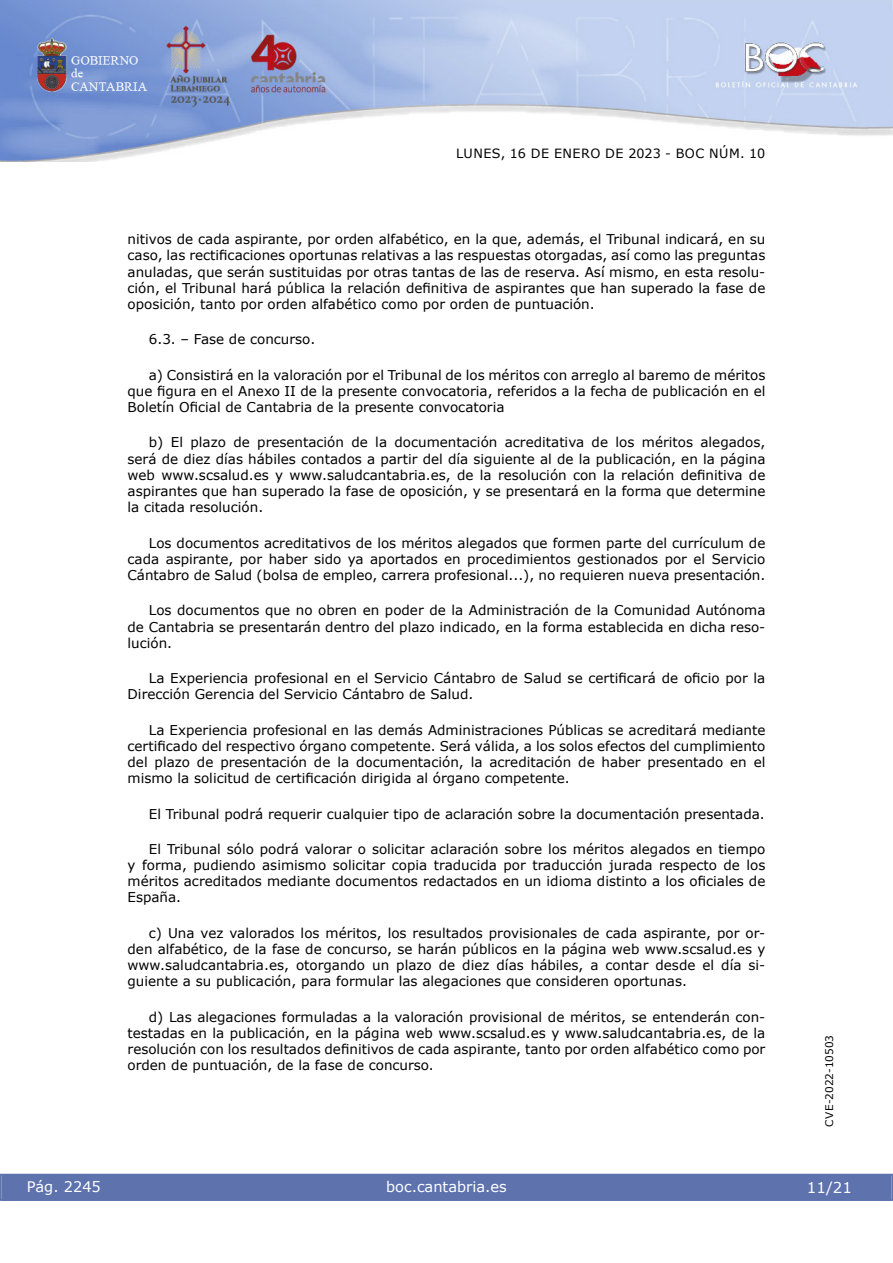
<style>
.page{position:relative;width:893px;height:1263px;background:#fff}
.page>*{position:absolute;margin:0;border:0;box-sizing:border-box;transform-origin:0 0}
.t1{font:15px "Verdana 2";color:#fff}
.t2{font:14.55px "Verdana 2";color:#fff}
.inicio_de_parrafo{font:13.5px/16.2px "Verdana 2";color:#000;text-align:justify}
.inicio_de_parrafo-2{font:13.5px/16.2px "Verdana";color:#000;text-align:justify}
.t3{font:12.75px "Verdana 2";letter-spacing:.035em;color:#000}
.t4{font:10.5px "Verdana 2";color:#000}
.s1{font-family:"Verdana"}
.s2{font-family:"Verdana 2"}
</style>
<div class="page">
<img style="left:0;top:0;width:893px;height:161px">
<div style="left:1px;top:1174px;width:890px;height:27px;background:#5e73ae"></div>
<p class="t3" style="left:456px;top:144px;width:311px">LUNES, 16 DE ENERO DE 2023 - BOC NÚM. 10</p>
<p class="inicio_de_parrafo" style="left:128px;top:231px;width:639px">nitivos de cada aspirante, por orden alfabético, en la que, además, el Tribunal indicará, en su <span class="s1">caso, las rectificaciones oportunas relativas a las respuestas otorgadas, así como las preguntas </span>anuladas, que serán sustituidas por otras tantas de las de reserva. Así mismo, en esta resolu&shy;<span class="s1">ción, el Tribunal hará pública la relación definitiva de aspirantes que han superado la fase de </span>oposición, tanto por orden alfabético como por orden de puntuación.</p>
<p class="inicio_de_parrafo-2" style="left:149px;top:331px;width:168px">6.3. ‒ Fase de concurso.</p>
<p class="inicio_de_parrafo-2" style="left:128px;top:366px;width:639px;text-indent:21px"><span class="s2">a) Consistirá en la valoración por el Tribunal de los méritos con arreglo al baremo de méritos </span>que figura en el Anexo II de la presente convocatoria, referidos a la fecha de publicación en el Boletín Oficial de Cantabria de la presente convocatoria</p>
<p class="inicio_de_parrafo" style="left:128px;top:434px;width:639px;text-indent:21px">b) El plazo de presentación de la documentación acreditativa de los méritos alegados, será de diez días hábiles contados a partir del día siguiente al de la publicación, en la página <span class="s1">web www.scsalud.es y www.saludcantabria.es, de la resolución con la relación definitiva de </span>aspirantes que han superado la fase de oposición, y se presentará en la forma que determine la citada resolución.</p>
<p class="inicio_de_parrafo" style="left:128px;top:534px;width:639px;text-indent:21px">Los documentos acreditativos de los méritos alegados que formen parte del currículum de cada aspirante, por haber sido ya aportados en procedimientos gestionados por el Servicio <span class="s1">Cántabro de Salud (bolsa de empleo, carrera profesional...), no requieren nueva presentación.</span></p>
<p class="inicio_de_parrafo" style="left:128px;top:602px;width:639px;text-indent:21px">Los documentos que no obren en poder de la Administración de la Comunidad Autónoma de Cantabria se presentarán dentro del plazo indicado, en la forma establecida en dicha reso&shy;lución.</p>
<p class="inicio_de_parrafo-2" style="left:128px;top:670px;width:639px;text-indent:21px">La Experiencia profesional en el Servicio Cántabro de Salud se certificará de oficio por la<br><span class="s2">Dirección Gerencia del Servicio Cántabro de Salud.</span></p>
<p class="inicio_de_parrafo" style="left:128px;top:721px;width:639px;text-indent:21px">La Experiencia profesional en las demás Administraciones Públicas se acreditará mediante <span class="s1">certificado del respectivo órgano competente. Será válida, a los solos efectos del cumplimiento </span>del plazo de presentación de la documentación, la acreditación de haber presentado en el <span class="s1">mismo la solicitud de certificación dirigida al órgano competente.</span></p>
<p class="inicio_de_parrafo" style="left:149px;top:805px;width:617px">El Tribunal podrá requerir cualquier tipo de aclaración sobre la documentación presentada.</p>
<p class="inicio_de_parrafo-2" style="left:128px;top:841px;width:639px;text-indent:21px"><span class="s2">El Tribunal sólo podrá valorar o solicitar aclaración sobre los méritos alegados en tiempo </span>y forma, pudiendo asimismo solicitar copia traducida por traducción jurada respecto de los méritos acreditados mediante documentos redactados en un idioma distinto a los oficiales de <span class="s2">España.</span></p>
<p class="inicio_de_parrafo" style="left:128px;top:925px;width:639px;text-indent:21px">c) Una vez valorados los méritos, los resultados provisionales de cada aspirante, por or&shy;den alfabético, de la fase de concurso, se harán públicos en la página web www.scsalud.es y www.saludcantabria.es, otorgando un plazo de diez días hábiles, a contar desde el día si&shy;guiente a su publicación, para formular las alegaciones que consideren oportunas.</p>
<p class="inicio_de_parrafo" style="left:128px;top:1008px;width:639px;text-indent:21px">d) Las alegaciones formuladas a la valoración provisional de méritos, se entenderán con&shy;testadas en la publicación, en la página web www.scsalud.es y www.saludcantabria.es, de la <span class="s1">resolución con los resultados definitivos de cada aspirante, tanto por orden alfabético como por </span>orden de puntuación, de la fase de concurso.</p>
<p class="t2" style="left:27px;top:1177px;width:76px">Pág. 2245</p>
<p class="t2" style="left:386px;top:1177px;width:122px">boc.cantabria.es</p>
<p class="t4" style="left:822px;top:1126px;width:93px;rotate:-90deg">CVE-2022-10503</p>
<p class="t1" style="left:807px;top:1177px;width:46px">11/21</p>
</div>
